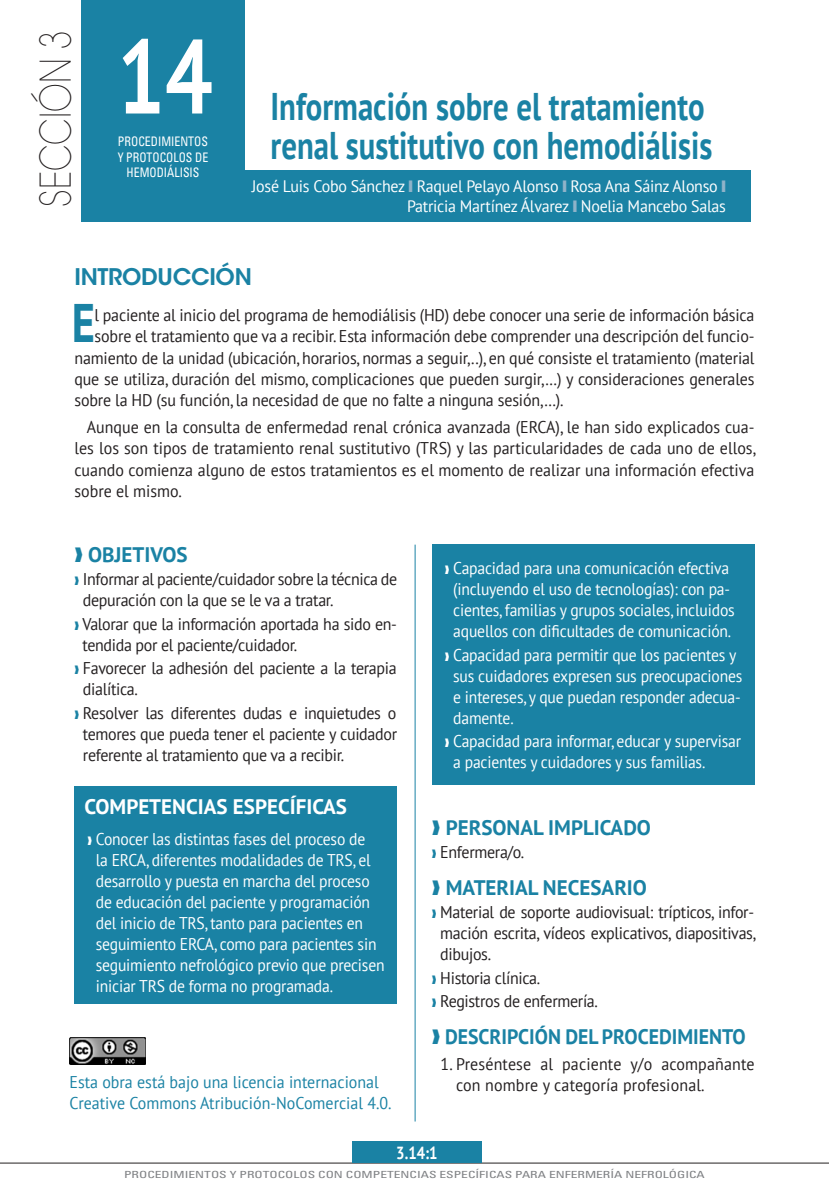
<style>
.page{position:relative;width:829px;height:1191px;background:#fff}
.page>*{position:absolute;margin:0;border:0;box-sizing:border-box;transform-origin:0 0}
.t1{font:700 105px "PT Sans";color:#fff;scale:.8 1}
.t2{font:700 54.07px "PT Sans";color:#1a82a4;scale:.82 1}
.t3{font:200 42px "ITC Avant Garde Std";color:#231f20;scale:.8 1}
.TITULAR{font:700 38.5px/38.5px "PT Sans";color:#1a82a4;scale:.8 1}
.INTRODUCCIÓN{font:600 22.75px "ITC Avant Garde Std";letter-spacing:-.015em;color:#1a82a4}
.LADILLO{font:700 21px "PT Sans";color:#1a82a4}
.CPO_DE_TEXTO_GENERAL{font:700 21px "PT Sans";color:#1a82a4;scale:.94 1}
.t4{font:700 21px "PT Sans";color:#fff}
.t5{font:700 17.5px "PT Sans";color:#fff;scale:.85 1}
.CPO_DE_TEXTO_GENERAL-2{font:16.97px/21px "PT Sans";letter-spacing:-.01em;color:#231f20;text-align:justify;scale:.94 1}
.t6{font:16.97px/21px "PT Sans";letter-spacing:-.01em;color:#fff;scale:.92 1}
.t7{font:16.97px/20.3px "PT Sans";color:#1a82a4;scale:.94 1}
.CPO_DE_TEXTO_GENERAL-3{font:16.97px/21px "PT Sans";letter-spacing:.01em;color:#231f20;scale:.94 1}
.LADILLO-2{font:16.97px "PT Sans";letter-spacing:-.02em;color:#231f20;scale:.94 1}
.AUTORES{font:16.62px/19.9px "PT Sans";letter-spacing:-.015em;color:#fff;text-align:right;scale:.96 1}
.BAJO_NUMERO{font:condensed 13.12px/15.8px "Univers LT Std";color:#fff;text-align:center;scale:.9 1}
.t8{font:condensed 9.8px "Univers LT Std";color:#808285;scale:1.37 1}
.s1{color:#8fb3c9}
.s2{color:#1a82a4}
</style>
<div class="page">
<hr style="left:0;top:1162px;width:828px;height:1px;background:#231f20">
<div style="left:74px;top:786px;width:323px;height:217px;background:#1a82a4"></div>
<div style="left:432px;top:544px;width:322px;height:241px;background:#1a82a4"></div>
<hr style="left:415px;top:544px;width:1px;height:577px;background:#1a82a4">
<div style="left:241px;top:171px;width:509px;height:51px;background:#1a82a4"></div>
<div style="left:81px;top:0;width:163px;height:222px;background:#1a82a4"></div>
<div style="left:352px;top:1141px;width:129px;height:22px;background:#1a82a4"></div>
<img style="left:69px;top:1037px;width:77px;height:27px">
<p class="t3" style="left:31px;top:207px;width:222px;rotate:-90deg">SECCIÓN 3</p>
<p class="t1" style="left:117px;top:7px;width:121px">14</p>
<p class="BAJO_NUMERO" style="left:118px;top:133px;width:102px">PROCEDIMIENTOS<br>Y PROTOCOLOS DE<br>HEMODIÁLISIS</p>
<p class="TITULAR" style="left:270px;top:87px;width:554px">Información sobre el tratamiento renal sustitutivo con hemodiálisis</p>
<p class="AUTORES" style="left:252px;top:176px;width:495px">José Luis Cobo Sánchez <span class="s1">❙</span> Raquel Pelayo Alonso <span class="s1">❙</span> Rosa Ana Sáinz Alonso <span class="s1">❙<br></span>Patricia Martínez Álvarez <span class="s1">❙</span> Noelia Mancebo Salas</p>
<p class="INTRODUCCIÓN" style="left:74px;top:262px;width:179px">INTRODUCCIÓN</p>
<p class="t2" style="left:72px;top:287px;width:30px">E</p>
<p class="CPO_DE_TEXTO_GENERAL-2" style="left:95px;top:304px;width:703px">l paciente al inicio del programa de hemodiálisis (HD) debe conocer una serie de información básica</p>
<p class="CPO_DE_TEXTO_GENERAL-2" style="left:95px;top:325px;width:703px">sobre el tratamiento que va a recibir. Esta información debe comprender una descripción del funcio-</p>
<p class="CPO_DE_TEXTO_GENERAL-2" style="left:74px;top:347px;width:724px">namiento de la unidad (ubicación, horarios, normas a seguir,..), en qué consiste el tratamiento (material</p>
<p class="CPO_DE_TEXTO_GENERAL-2" style="left:74px;top:368px;width:724px">que se utiliza, duración del mismo, complicaciones que pueden surgir,…) y consideraciones generales</p>
<p class="CPO_DE_TEXTO_GENERAL-2" style="left:74px;top:389px;width:522px">sobre la HD (su función, la necesidad de que no falte a ninguna sesión,…).</p>
<p class="CPO_DE_TEXTO_GENERAL-2" style="left:74px;top:416px;width:726px;text-indent:12px">Aunque en la consulta de enfermedad renal crónica avanzada (ERCA), le han sido explicados cua&shy;les los son tipos de tratamiento renal sustitutivo (TRS) y las particularidades de cada uno de ellos, cuando comienza alguno de estos tratamientos es el momento de realizar una información efectiva sobre el mismo.</p>
<p class="LADILLO" style="left:74px;top:540px;width:115px">❱ OBJETIVOS</p>
<p class="CPO_DE_TEXTO_GENERAL-2" style="left:83px;top:568px;width:336px;text-indent:-8px"><span class="s2">❱</span> Informar al paciente/cuidador sobre la técnica de depuración con la que se le va a tratar.</p>
<p class="CPO_DE_TEXTO_GENERAL-2" style="left:82px;top:613px;width:336px;text-indent:-8px"><span class="s2">❱</span> Valorar que la información aportada ha sido en&shy;tendida por el paciente/cuidador.</p>
<p class="CPO_DE_TEXTO_GENERAL-2" style="left:83px;top:657px;width:335px;text-indent:-8px"><span class="s2">❱</span> Favorecer la adhesión del paciente a la terapia dialítica.</p>
<p class="CPO_DE_TEXTO_GENERAL-2" style="left:83px;top:701px;width:336px;text-indent:-8px"><span class="s2">❱</span> Resolver las diferentes dudas e inquietudes o temores que pueda tener el paciente y cuidador referente al tratamiento que va a recibir.</p>
<p class="t4" style="left:84px;top:792px;width:264px">COMPETENCIAS ESPECÍFICAS</p>
<p class="t6" style="left:96px;top:828px;width:315px;text-indent:-8px">❱ Conocer las distintas fases del proceso de<br>la ERCA, diferentes modalidades de TRS, el desarrollo y puesta en marcha del proceso de educación del paciente y programación del inicio de TRS, tanto para pacientes en seguimiento ERCA, como para pacientes sin seguimiento nefrológico previo que precisen iniciar TRS de forma no programada.</p>
<p class="t7" style="left:69px;top:1071px;width:344px">Esta obra está bajo una licencia internacional<br>Creative Commons Atribución-NoComercial 4.0.</p>
<p class="t6" style="left:444px;top:557px;width:317px;text-align:center">❱ Capacidad para una comunicación efectiva (incluyendo el uso de tecnologías): con pa&shy;cientes, familias y grupos sociales, incluidos aquellos con dificultades de comunicación.</p>
<p class="t6" style="left:453px;top:644px;width:316px;text-indent:-8px">❱ Capacidad para permitir que los pacientes y sus cuidadores expresen sus preocupaciones e intereses, y que puedan responder adecua&shy;damente.</p>
<p class="t6" style="left:453px;top:730px;width:314px;text-indent:-8px">❱ Capacidad para informar, educar y supervisar a pacientes y cuidadores y sus familias.</p>
<p class="LADILLO" style="left:432px;top:813px;width:221px">❱ PERSONAL IMPLICADO</p>
<p class="LADILLO-2" style="left:432px;top:841px;width:100px"><span class="s2">❱</span> Enfermera/o.</p>
<p class="LADILLO" style="left:432px;top:873px;width:217px">❱ MATERIAL NECESARIO</p>
<p class="CPO_DE_TEXTO_GENERAL-2" style="left:440px;top:901px;width:337px;text-indent:-8px"><span class="s2">❱</span> Material de soporte audiovisual: trípticos, infor&shy;mación escrita, vídeos explicativos, diapositivas, dibujos.</p>
<p class="CPO_DE_TEXTO_GENERAL-2" style="left:432px;top:967px;width:117px"><span class="s2">❱</span> Historia clínica.</p>
<p class="CPO_DE_TEXTO_GENERAL-2" style="left:432px;top:990px;width:178px"><span class="s2">❱</span> Registros de enfermería.</p>
<p class="CPO_DE_TEXTO_GENERAL" style="left:432px;top:1023px;width:335px">❱ DESCRIPCIÓN DEL PROCEDIMIENTO</p>
<p class="CPO_DE_TEXTO_GENERAL-3" style="left:456px;top:1053px;width:319px;text-indent:-16px">1. Preséntese al paciente y/o acompañante con nombre y categoría profesional.</p>
<p class="t5" style="left:396px;top:1141px;width:50px">3.14:1</p>
<p class="t8" style="left:124px;top:1168px;width:425px">PROCEDIMIENTOS Y PROTOCOLOS CON COMPETENCIAS ESPECÍFICAS PARA ENFERMERÍA NEFROLÓGICA</p>
</div>
